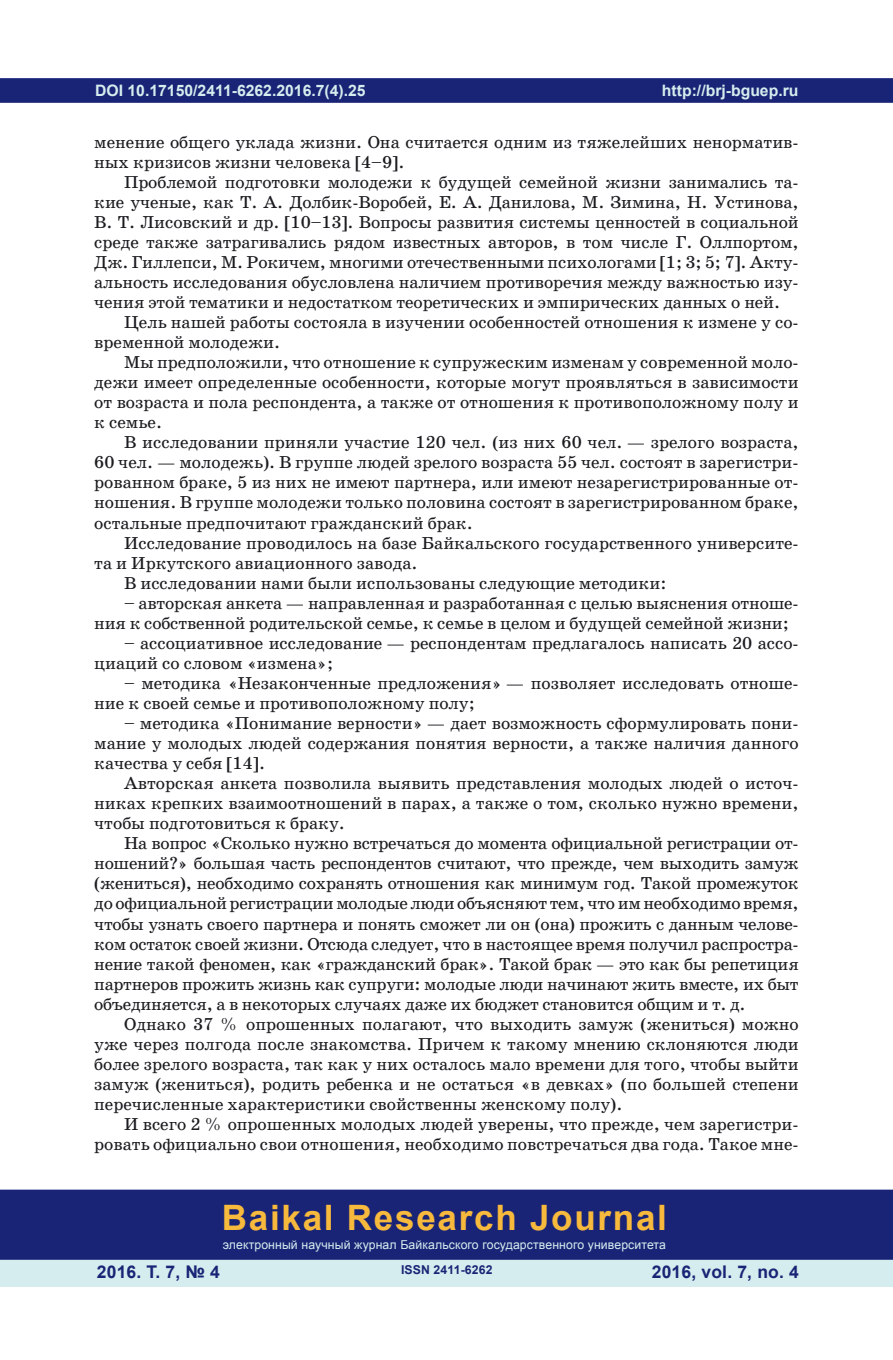
<style>
.page{position:relative;width:893px;height:1360px;background:#fff}
.page>*{position:absolute;margin:0;border:0;box-sizing:border-box;transform-origin:0 0}
.t1{font:700 35px "Arial";letter-spacing:.05em;color:#f8ba3c}
.t2{font:17.5px/19.9px "School Book C";color:#1b1c20;text-align:justify}
.t3{font:700 17.5px "Arial";letter-spacing:.01em;color:#1a2476}
.t4{font:700 15.75px "Arial";color:#d5edee}
.t5{font:12.25px "Arial";letter-spacing:.01em;color:#d5edee}
.t6{font:700 12.25px "Arial";letter-spacing:.01em;color:#1a2476}
</style>
<div class="page">
<div style="left:0;top:78px;width:893px;height:25px;background:#1a2476;border:2px solid #1a2476"></div>
<div style="left:0;top:1258px;width:893px;height:28px;background:#d5edee"></div>
<div style="left:0;top:1189px;width:893px;height:70px;background:#1a2476;border:2px solid #1a2476"></div>
<p class="t4" style="left:95px;top:79px;width:272px">DOI 10.17150/2411-6262.2016.7(4).25</p>
<p class="t2" style="left:94px;top:132px;width:706px">менение общего уклада жизни. Она считается одним из тяжелейших ненорматив&shy;ных кризисов жизни человека [4–9].</p>
<p class="t2" style="left:94px;top:172px;width:706px;text-indent:30px">Проблемой подготовки молодежи к будущей семейной жизни занимались та&shy;кие ученые, как Т. А. Долбик-Воробей, Е. А. Данилова, М. Зимина, Н. Устинова, В. Т. Лисовский и др. [10–13]. Вопросы развития системы ценностей в социальной среде также затрагивались рядом известных авторов, в том числе Г. Оллпортом, Дж. Гиллепси, М. Рокичем, многими отечественными психологами [1; 3; 5; 7]. Акту&shy;альность исследования обусловлена наличием противоречия между важностью изу&shy;чения этой тематики и недостатком теоретических и эмпирических данных о ней.</p>
<p class="t2" style="left:94px;top:312px;width:706px;text-indent:30px">Цель нашей работы состояла в изучении особенностей отношения к измене у со&shy;временной молодежи.</p>
<p class="t2" style="left:94px;top:352px;width:706px;text-indent:30px">Мы предположили, что отношение к супружеским изменам у современной моло&shy;дежи имеет определенные особенности, которые могут проявляться в зависимости от возраста и пола респондента, а также от отношения к противоположному полу и к семье.</p>
<p class="t2" style="left:94px;top:432px;width:706px;text-indent:30px">В исследовании приняли участие 120 чел. (из них 60 чел. — зрелого возраста, 60 чел. — молодежь). В группе людей зрелого возраста 55 чел. состоят в зарегистри&shy;рованном браке, 5 из них не имеют партнера, или имеют незарегистрированные от&shy;ношения. В группе молодежи только половина состоят в зарегистрированном браке, остальные предпочитают гражданский брак.</p>
<p class="t2" style="left:124px;top:533px;width:676px">Исследование проводилось на базе Байкальского государственного университе-</p>
<p class="t2" style="left:94px;top:553px;width:325px">та и Иркутского авиационного завода.</p>
<p class="t2" style="left:124px;top:573px;width:544px">В исследовании нами были использованы следующие методики:</p>
<p class="t2" style="left:94px;top:593px;width:706px;text-indent:30px">– авторская анкета — направленная и разработанная с целью выяснения отноше&shy;ния к собственной родительской семье, к семье в целом и будущей семейной жизни;</p>
<p class="t2" style="left:94px;top:633px;width:706px;text-indent:30px">– ассоциативное исследование — респондентам предлагалось написать 20 ассо&shy;циаций со словом «измена»;</p>
<p class="t2" style="left:94px;top:673px;width:706px;text-indent:30px">– методика «Незаконченные предложения» — позволяет исследовать отноше&shy;ние к своей семье и противоположному полу;</p>
<p class="t2" style="left:94px;top:713px;width:706px;text-indent:30px">– методика «Понимание верности» — дает возможность сформулировать пони&shy;мание у молодых людей содержания понятия верности, а также наличия данного качества у себя [14].</p>
<p class="t2" style="left:94px;top:773px;width:706px;text-indent:30px">Авторская анкета позволила выявить представления молодых людей о источ&shy;никах крепких взаимоотношений в парах, а также о том, сколько нужно времени, чтобы подготовиться к браку.</p>
<p class="t2" style="left:94px;top:833px;width:706px;text-indent:30px">На вопрос «Сколько нужно встречаться до момента официальной регистрации от&shy;ношений?» большая часть респондентов считают, что прежде, чем выходить замуж (жениться), необходимо сохранять отношения как минимум год. Такой промежуток до официальной регистрации молодые люди объясняют тем, что им необходимо время, чтобы узнать своего партнера и понять сможет ли он (она) прожить с данным челове&shy;ком остаток своей жизни. Отсюда следует, что в настоящее время получил распростра&shy;нение такой феномен, как «гражданский брак». Такой брак — это как бы репетиция партнеров прожить жизнь как супруги: молодые люди начинают жить вместе, их быт объединяется, а в некоторых случаях даже их бюджет становится общим и т. д.</p>
<p class="t2" style="left:94px;top:1013px;width:706px;text-indent:30px">Однако 37 % опрошенных полагают, что выходить замуж (жениться) можно уже через полгода после знакомства. Причем к такому мнению склоняются люди более зрелого возраста, так как у них осталось мало времени для того, чтобы выйти замуж (жениться), родить ребенка и не остаться «в девках» (по большей степени перечисленные характеристики свойственны женскому полу).</p>
<p class="t2" style="left:94px;top:1114px;width:706px;text-align:right">И всего 2 % опрошенных молодых людей уверены, что прежде, чем зарегистри&shy;ровать официально свои отношения, необходимо повстречаться два года. Такое мне-</p>
<p class="t4" style="left:662px;top:79px;width:138px">http://brj-bguep.ru</p>
<h1 class="t1" style="left:222px;top:1193px;width:447px">Baikal Research Journal</h1>
<p class="t5" style="left:223px;top:1236px;width:445px">электронный научный журнал Байкальского государственного университета</p>
<p class="t3" style="left:97px;top:1259px;width:125px">2016. Т. 7, № 4</p>
<p class="t3" style="left:652px;top:1259px;width:149px">2016, vol. 7, no. 4</p>
<p class="t6" style="left:401px;top:1261px;width:93px">ISSN 2411-6262</p>
</div>
